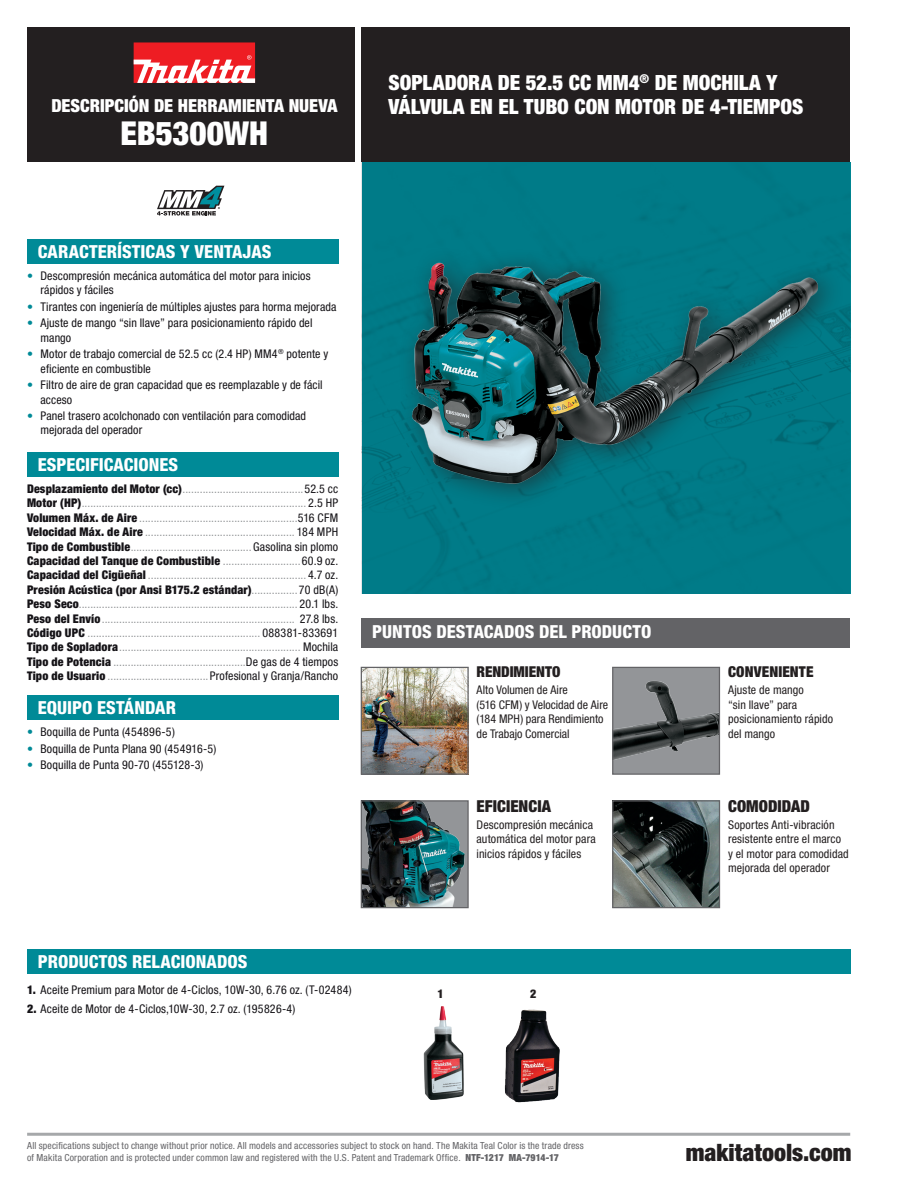
<style>
.page{position:relative;width:918px;height:1188px;background:#fff}
.page>*{position:absolute;margin:0;border:0;box-sizing:border-box;transform-origin:0 0}
.t1{font:900 condensed 33px "Helvetica Neue LT Std";letter-spacing:-.01em;color:#fff}
.t2{font:900 condensed 24px "Helvetica Neue LT Std";color:#231f20}
._01_-_PRODUCT_DESCRI{font:900 condensed 21px/24px "Helvetica Neue LT Std";color:#fff}
._02_-_SECTION_HEADER{font:800 condensed 18px "Helvetica Neue LT Std";color:#fff}
.t3{font:900 condensed 18px "Helvetica Neue LT Std";color:#fff}
._08_-_HIGHLIGHTS_HEA{font:900 condensed 16.5px "Helvetica Neue LT Std";color:#231f20}
._08_-_HIGHLIGHTS_HEA-2{font:900 condensed 15px "Helvetica Neue LT Std";letter-spacing:.005em;color:#231f20}
._04_-_SPECIFICATIONS{font:condensed 12px "Helvetica Neue LT Std";letter-spacing:.01em;color:#939598}
.t4{font:condensed 12px/14.4px "Helvetica Neue LT Std";letter-spacing:.01em;color:#151317}
._09_-_HIGHLIGHTS_BOD{font:condensed 12px/14.4px "Helvetica Neue LT Std";letter-spacing:.005em;color:#231f20}
._04_-_SPECIFICATIONS-2{font:900 condensed 12px "Helvetica Neue LT Std";letter-spacing:.015em;color:#151317}
.t5{font:900 condensed 12px "Helvetica Neue LT Std";color:#231f20}
.t6{font:condensed 9.75px "Helvetica Neue LT Std";letter-spacing:.015em;color:#636366}
.s1{color:#008a97}
.s2{font-weight:900;color:#151317}
.s3{color:#151317}
.s4{font-weight:400;color:#939598}
.s5{font-weight:400}
.s6{font-weight:900}
</style>
<div class="page">
<div style="left:27px;top:27px;width:327px;height:135px;background:#231f20"></div>
<div style="left:361px;top:27px;width:489px;height:135px;background:#231f20"></div>
<div style="left:362px;top:162px;width:488px;height:432px;background:#007b88"></div>
<div style="left:134px;top:42px;width:121px;height:41px;background:#ee1d23"></div>
<svg style="left:134px;top:55px;width:121px;height:28px"></svg>
<hr style="left:27px;top:1133px;width:823px;height:3px;background:#939598">
<svg style="left:157px;top:186px;width:67px;height:30px"></svg>
<img style="left:423px;top:1007px;width:41px;height:92px">
<img style="left:505px;top:1010px;width:55px;height:93px">
<img style="left:363px;top:669px;width:104px;height:104px">
<div style="left:361px;top:667px;width:108px;height:108px;border:1px solid #636366"></div>
<img style="left:363px;top:802px;width:104px;height:104px">
<div style="left:361px;top:800px;width:108px;height:108px;border:1px solid #636366"></div>
<img style="left:614px;top:669px;width:104px;height:104px">
<div style="left:612px;top:667px;width:108px;height:108px;border:1px solid #636366"></div>
<img style="left:614px;top:802px;width:104px;height:104px">
<div style="left:612px;top:800px;width:108px;height:108px;border:1px solid #636366"></div>
<img style="left:413px;top:208px;width:405px;height:311px">
<div style="left:361px;top:619px;width:489px;height:29px;background:#636366"></div>
<div style="left:27px;top:949px;width:823px;height:25px;background:#008a97"></div>
<div style="left:27px;top:239px;width:311px;height:25px;background:#008a97"></div>
<div style="left:27px;top:452px;width:311px;height:25px;background:#008a97"></div>
<div style="left:27px;top:696px;width:311px;height:24px;background:#008a97"></div>
<p class="t3" style="left:51px;top:95px;width:288px">DESCRIPCIÓN DE HERRAMIENTA NUEVA</p>
<p class="t1" style="left:121px;top:113px;width:149px">EB5300WH</p>
<p class="_01_-_PRODUCT_DESCRI" style="left:389px;top:70px;width:416px">SOPLADORA DE 52.5 CC MM4<sup>®</sup> DE MOCHILA Y<br>VÁLVULA EN EL TUBO CON MOTOR DE 4-TIEMPOS</p>
<p class="_02_-_SECTION_HEADER" style="left:38px;top:240px;width:235px">CARACTERÍSTICAS Y VENTAJAS</p>
<p class="t4" style="left:40px;top:268px;width:272px;text-indent:-14px"><span class="s1">•</span> Descompresión mecánica automática del motor para inicios rápidos y fáciles</p>
<p class="t4" style="left:27px;top:299px;width:311px"><span class="s1">•</span> Tirantes con ingeniería de múltiples ajustes para horma mejorada</p>
<p class="t4" style="left:40px;top:316px;width:273px;text-indent:-14px"><span class="s1">•</span> Ajuste de mango “sin llave” para posicionamiento rápido del mango</p>
<p class="t4" style="left:40px;top:347px;width:289px;text-indent:-14px"><span class="s1">•</span> Motor de trabajo comercial de 52.5 cc (2.4 HP) MM4<sup>®</sup> potente y eficiente en combustible</p>
<p class="t4" style="left:40px;top:378px;width:284px;text-indent:-14px"><span class="s1">•</span> Filtro de aire de gran capacidad que es reemplazable y de fácil acceso</p>
<p class="t4" style="left:40px;top:409px;width:267px;text-indent:-14px"><span class="s1">•</span> Panel trasero acolchonado con ventilación para comodidad mejorada del operador</p>
<p class="_02_-_SECTION_HEADER" style="left:38px;top:453px;width:142px">ESPECIFICACIONES</p>
<p class="_04_-_SPECIFICATIONS" style="left:27px;top:482px;width:313px"><span class="s2">Desplazamiento del Motor (cc)</span>..........................................<span class="s3">52.5 cc</span></p>
<p class="_04_-_SPECIFICATIONS" style="left:27px;top:496px;width:313px"><span class="s2">Motor (HP)</span>.............................................................................. <span class="s3">2.5 HP</span></p>
<p class="_04_-_SPECIFICATIONS" style="left:27px;top:511px;width:313px"><span class="s2">Volumen Máx. de Aire</span> .......................................................<span class="s3">516 CFM</span></p>
<p class="_04_-_SPECIFICATIONS" style="left:27px;top:525px;width:313px"><span class="s2">Velocidad Máx. de Aire</span> .................................................... <span class="s3">184 MPH</span></p>
<p class="_04_-_SPECIFICATIONS" style="left:27px;top:539px;width:313px"><span class="s2">Tipo de Combustible</span>.......................................... <span class="s3">Gasolina sin plomo</span></p>
<p class="_04_-_SPECIFICATIONS-2" style="left:27px;top:553px;width:313px">Capacidad del Tanque de Combustible <span class="s4">...........................</span><span class="s5">60.9 oz.</span></p>
<p class="_04_-_SPECIFICATIONS" style="left:27px;top:568px;width:313px"><span class="s2">Capacidad del Cigüeñal</span> ....................................................... <span class="s3">4.7 oz.</span></p>
<p class="_04_-_SPECIFICATIONS-2" style="left:27px;top:582px;width:313px">Presión Acústica (por Ansi B175.2 estándar)<span class="s4">................</span><span class="s5">70 dB(A)</span></p>
<p class="_04_-_SPECIFICATIONS" style="left:27px;top:597px;width:313px"><span class="s2">Peso Seco</span>............................................................................ <span class="s3">20.1 lbs.</span></p>
<p class="_04_-_SPECIFICATIONS" style="left:27px;top:611px;width:313px"><span class="s2">Peso del Envío</span>................................................................... <span class="s3">27.8 lbs.</span></p>
<p class="_04_-_SPECIFICATIONS" style="left:27px;top:626px;width:313px"><span class="s2">Código UPC</span> ............................................................ <span class="s3">088381-833691</span></p>
<p class="_04_-_SPECIFICATIONS" style="left:27px;top:640px;width:313px"><span class="s2">Tipo de Sopladora</span>............................................................... <span class="s3">Mochila</span></p>
<p class="_04_-_SPECIFICATIONS" style="left:27px;top:655px;width:313px"><span class="s2">Tipo de Potencia</span> ..............................................<span class="s3">De gas de 4 tiempos</span></p>
<p class="_04_-_SPECIFICATIONS" style="left:27px;top:669px;width:313px"><span class="s2">Tipo de Usuario</span> ...................................<span class="s3">Profesional y Granja/Rancho</span></p>
<p class="_02_-_SECTION_HEADER" style="left:38px;top:697px;width:140px">EQUIPO ESTÁNDAR</p>
<p class="t4" style="left:27px;top:725px;width:149px"><span class="s1">•</span> Boquilla de Punta (454896-5)</p>
<p class="t4" style="left:27px;top:741px;width:191px"><span class="s1">•</span> Boquilla de Punta Plana 90 (454916-5)</p>
<p class="t4" style="left:27px;top:758px;width:178px"><span class="s1">•</span> Boquilla de Punta 90-70 (455128-3)</p>
<h3 class="_02_-_SECTION_HEADER" style="left:372px;top:621px;width:281px">PUNTOS DESTACADOS DEL PRODUCTO</h3>
<p class="_08_-_HIGHLIGHTS_HEA-2" style="left:477px;top:663px;width:85px">RENDIMIENTO</p>
<p class="_09_-_HIGHLIGHTS_BOD" style="left:477px;top:683px;width:133px">Alto Volumen de Aire<br>(516 CFM) y Velocidad de Aire (184 MPH) para Rendimiento de Trabajo Comercial</p>
<p class="_08_-_HIGHLIGHTS_HEA" style="left:477px;top:796px;width:76px">EFICIENCIA</p>
<p class="_09_-_HIGHLIGHTS_BOD" style="left:477px;top:817px;width:121px">Descompresión mecánica automática del motor para inicios rápidos y fáciles</p>
<p class="_02_-_SECTION_HEADER" style="left:38px;top:951px;width:211px">PRODUCTOS RELACIONADOS</p>
<p class="t4" style="left:27px;top:983px;width:326px"><span class="s6">1.</span> Aceite Premium para Motor de 4-Ciclos, 10W-30, 6.76 oz. (T-02484)</p>
<p class="t4" style="left:27px;top:1002px;width:270px"><span class="s6">2.</span> Aceite de Motor de 4-Ciclos,10W-30, 2.7 oz. (195826-4)</p>
<p class="t5" style="left:438px;top:986px;width:8px">1</p>
<p class="t5" style="left:530px;top:986px;width:8px">2</p>
<p class="_08_-_HIGHLIGHTS_HEA-2" style="left:728px;top:663px;width:87px">CONVENIENTE</p>
<p class="_09_-_HIGHLIGHTS_BOD" style="left:728px;top:683px;width:107px">Ajuste de mango<br>“sin llave” para posicionamiento rápido del mango</p>
<p class="_08_-_HIGHLIGHTS_HEA" style="left:728px;top:796px;width:83px">COMODIDAD</p>
<p class="_09_-_HIGHLIGHTS_BOD" style="left:728px;top:817px;width:122px">Soportes Anti-vibración resistente entre el marco y el motor para comodidad mejorada del operador</p>
<p class="t6" style="left:27px;top:1140px;width:558px">All specifications subject to change without prior notice. All models and accessories subject to stock on hand. The Makita Teal Color is the trade dress</p>
<p class="t6" style="left:27px;top:1152px;width:533px">of Makita Corporation and is protected under common law and registered with the U.S. Patent and Trademark Office. <span class="s6">NTF-1217 MA-7914-17</span></p>
<p class="t2" style="left:686px;top:1138px;width:167px">makitatools.com</p>
</div>
